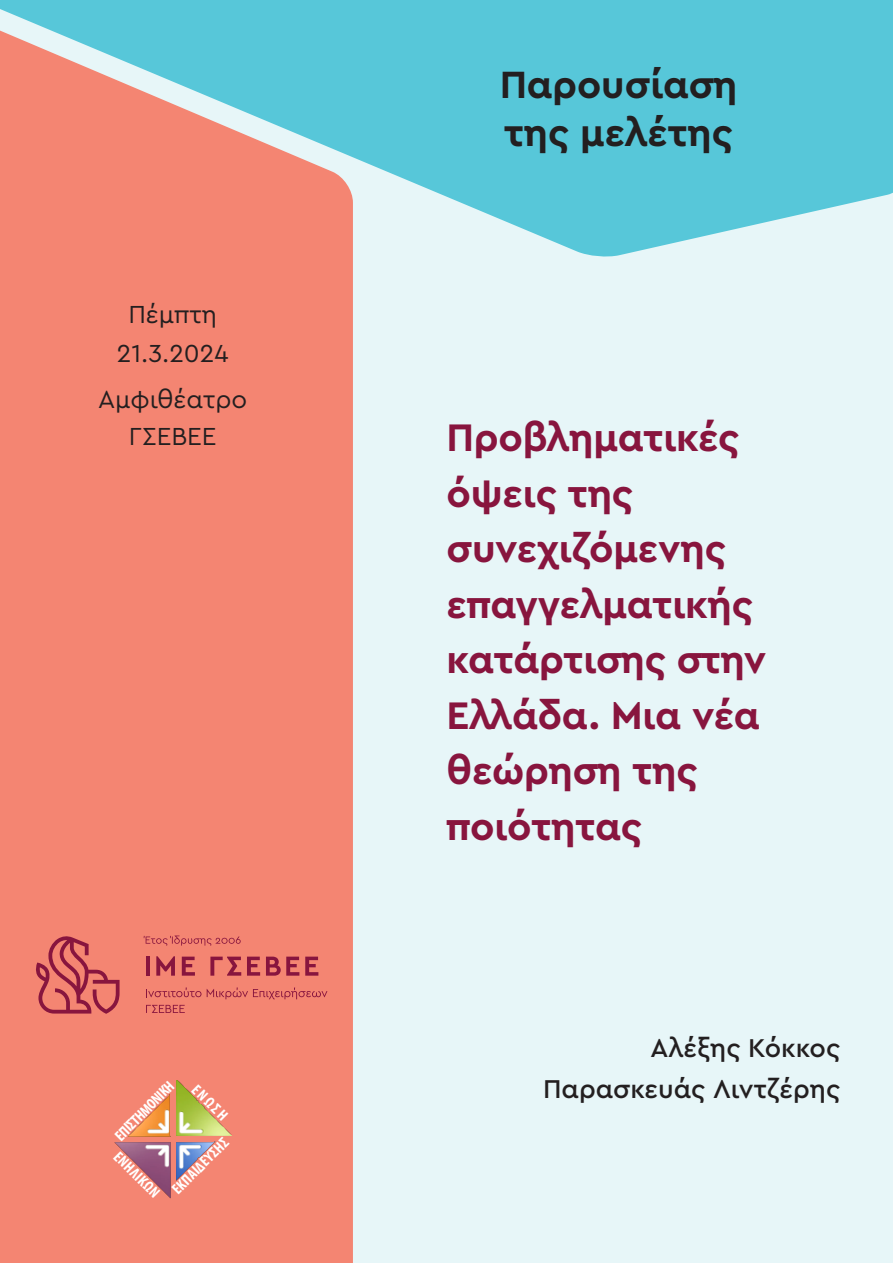
<style>
.page{position:relative;width:893px;height:1263px;background:#e7f6f8}
.page>*{position:absolute;margin:0;border:0;box-sizing:border-box;transform-origin:0 0}
.t1{font:700 40.2px/55.5px "Cera Pro";letter-spacing:-.005em;color:#88153e}
.t2{font:700 39.75px/47.5px "Cera Pro";color:#231f20}
.t3{font:500 27px/41.4px "Cera Pro";color:#231f20;text-align:right}
.t4{font:25.8px/39px "Cera Pro";color:#231f20;text-align:center}
.t5{font:700 condensed 15.45px "Myriad Pro";color:#fff}
</style>
<div class="page">
<div style="left:0;top:258px;width:353px;height:1005px;background:#f48572"></div>
<svg style="left:35px;top:935px;width:85px;height:79px;background:#d56563"></svg>
<svg style="left:144px;top:935px;width:97px;height:10px"></svg>
<hr style="left:146px;top:957px;width:4px;height:19px;background:#88153e">
<svg style="left:156px;top:956px;width:19px;height:20px"></svg>
<svg style="left:182px;top:957px;width:13px;height:19px"></svg>
<svg style="left:210px;top:957px;width:31px;height:19px"></svg>
<svg style="left:247px;top:957px;width:13px;height:19px"></svg>
<svg style="left:266px;top:957px;width:33px;height:19px"></svg>
<svg style="left:305px;top:957px;width:13px;height:19px"></svg>
<svg style="left:146px;top:987px;width:55px;height:10px"></svg>
<svg style="left:207px;top:987px;width:120px;height:12px"></svg>
<svg style="left:146px;top:1005px;width:39px;height:8px"></svg>
<img style="left:106px;top:1080px;width:134px;height:126px">
<svg style="left:0;top:0;width:893px;height:258px;background:#8fbcc3"></svg>
<p class="t4" style="left:117px;top:293px;width:113px">Πέμπτη<br>21.3.2024</p>
<p class="t4" style="left:98px;top:379px;width:150px;line-height:37.5px">Αμφιθέατρο<br>ΓΣΕΒΕΕ</p>
<p class="t5" style="left:111px;top:1131px;width:78px;rotate:-45deg">ΕΠΙΣΤΗΜΟΝΙΚΗ</p>
<p class="t5" style="left:201px;top:1080px;width:45px;rotate:45deg">ΕΝΩΣΗ</p>
<p class="t5" style="left:168px;top:1184px;width:75px;rotate:-45deg">ΕΚΠΑΙΔΕΥΣΗΣ</p>
<p class="t5" style="left:123px;top:1147px;width:60px;rotate:45deg">ΕΝΗΛΙΚΩΝ</p>
<p class="t2" style="left:500px;top:59px;width:239px">Παρουσίαση της μελέτης</p>
<p class="t1" style="left:446px;top:408px;width:321px">Προβληματικές όψεις της συνεχιζόμενης επαγγελματικής κατάρτισης στην<br>Ελλάδα. Μια νέα θεώρηση της ποιότητας</p>
<p class="t3" style="left:543px;top:1026px;width:299px">Αλέξης Κόκκος<br>Παρασκευάς Λιντζέρης</p>
</div>
